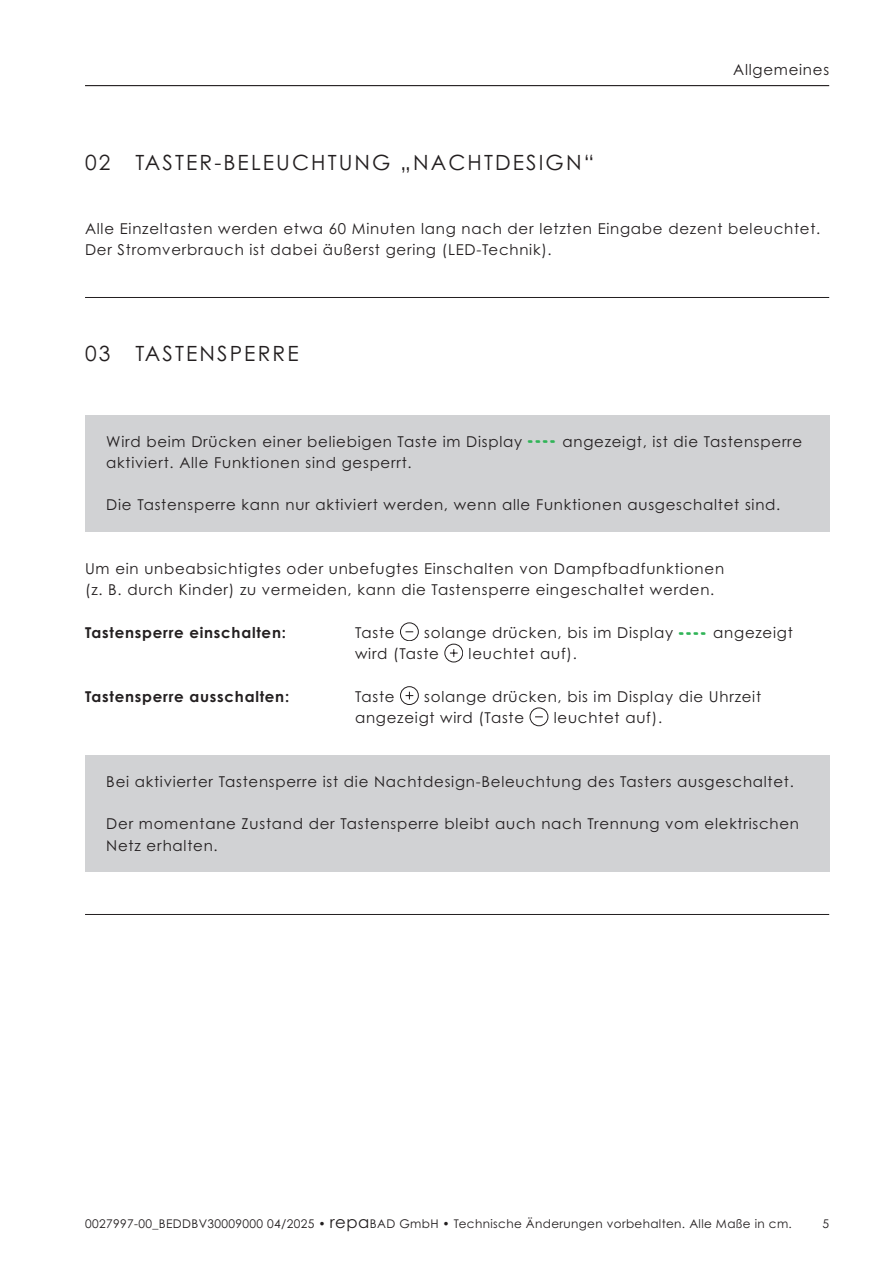
<style>
.page{position:relative;width:893px;height:1263px;background:#fff}
.page>*{position:absolute;margin:0;border:0;box-sizing:border-box;transform-origin:0 0}
.t1{font:21px "Century Gothic";letter-spacing:.1em;color:#231f20}
.t2{font:15px/21.3px "Century Gothic";letter-spacing:.05em;color:#231f20}
.t3{font:700 15px "Century Gothic";letter-spacing:.05em;color:#231f20}
.t4{font:12px "Century Gothic";letter-spacing:.03em;color:#231f20}
.s1{font-family:"Segment";font-style:italic;font-size:30px;color:#31b458}
.s2{font-size:16.5px}
</style>
<div class="page">
<hr style="left:85px;top:85px;width:744px;height:1px;background:#231f20">
<div style="left:85px;top:415px;width:744px;height:116px;background:#d1d2d4"></div>
<div style="left:85px;top:755px;width:744px;height:117px;background:#d1d2d4"></div>
<hr style="left:85px;top:297px;width:744px;height:1px;background:#231f20">
<hr style="left:85px;top:914px;width:744px;height:1px;background:#231f20">
<div style="left:400px;top:623px;width:19px;height:18px;border:1px solid #231f20;border-radius:50%"></div>
<div style="left:445px;top:644px;width:18px;height:18px;border:1px solid #231f20;border-radius:50%"></div>
<svg style="left:450px;top:649px;width:8px;height:8px"></svg>
<div style="left:400px;top:686px;width:19px;height:19px;border:1px solid #231f20;border-radius:50%"></div>
<svg style="left:406px;top:692px;width:7px;height:7px"></svg>
<div style="left:530px;top:708px;width:18px;height:18px;border:1px solid #231f20;border-radius:50%"></div>
<h1 class="t1" style="left:85px;top:150px;width:511px">02 TASTER-BELEUCHTUNG „NACHTDESIGN“</h1>
<p class="t2" style="left:733px;top:59px;width:97px">Allgemeines</p>
<p class="t2" style="left:85px;top:218px;width:737px">Alle Einzeltasten werden etwa 60 Minuten lang nach der letzten Eingabe dezent beleuchtet.<br>Der Stromverbrauch ist dabei äußerst gering (LED-Technik).</p>
<h1 class="t1" style="left:85px;top:341px;width:215px">03 TASTENSPERRE</h1>
<p class="t2" style="left:106px;top:430px;width:697px">Wird beim Drücken einer beliebigen Taste im Display <span class="s1">----</span> angezeigt, ist die Tastensperre aktiviert. Alle Funktionen sind gesperrt.</p>
<p class="t2" style="left:106px;top:494px;width:676px">Die Tastensperre kann nur aktiviert werden, wenn alle Funktionen ausgeschaltet sind.</p>
<p class="t2" style="left:85px;top:558px;width:641px">Um ein unbeabsichtigtes oder unbefugtes Einschalten von Dampfbadfunktionen (z. B. durch Kinder) zu vermeiden, kann die Tastensperre eingeschaltet werden.</p>
<p class="t3" style="left:85px;top:623px;width:202px">Tastensperre einschalten:</p>
<p class="t2" style="left:355px;top:622px;width:41px">Taste</p>
<p class="t2" style="left:355px;top:622px;width:439px;text-indent:69px">solange drücken, bis im Display <span class="s1">----</span> angezeigt wird (Taste</p>
<p class="t2" style="left:469px;top:643px;width:110px">leuchtet auf).</p>
<p class="t2" style="left:355px;top:685px;width:408px;text-indent:69px">solange drücken, bis im Display die Uhrzeit angezeigt wird (Taste</p>
<p class="t3" style="left:85px;top:687px;width:206px">Tastensperre ausschalten:</p>
<p class="t2" style="left:355px;top:685px;width:41px">Taste</p>
<p class="t2" style="left:554px;top:707px;width:110px">leuchtet auf).</p>
<p class="t2" style="left:106px;top:770px;width:689px">Bei aktivierter Tastensperre ist die Nachtdesign-Beleuchtung des Tasters ausgeschaltet.</p>
<p class="t2" style="left:106px;top:813px;width:694px">Der momentane Zustand der Tastensperre bleibt auch nach Trennung vom elektrischen<br>Netz erhalten.</p>
<p class="t4" style="left:85px;top:1216px;width:708px">0027997-00_BEDDBV30009000 04/2025 • <span class="s2">repa</span>BAD GmbH • Technische Änderungen vorbehalten. Alle Maße in cm.</p>
<p class="t4" style="left:822px;top:1216px;width:8px">5</p>
</div>
